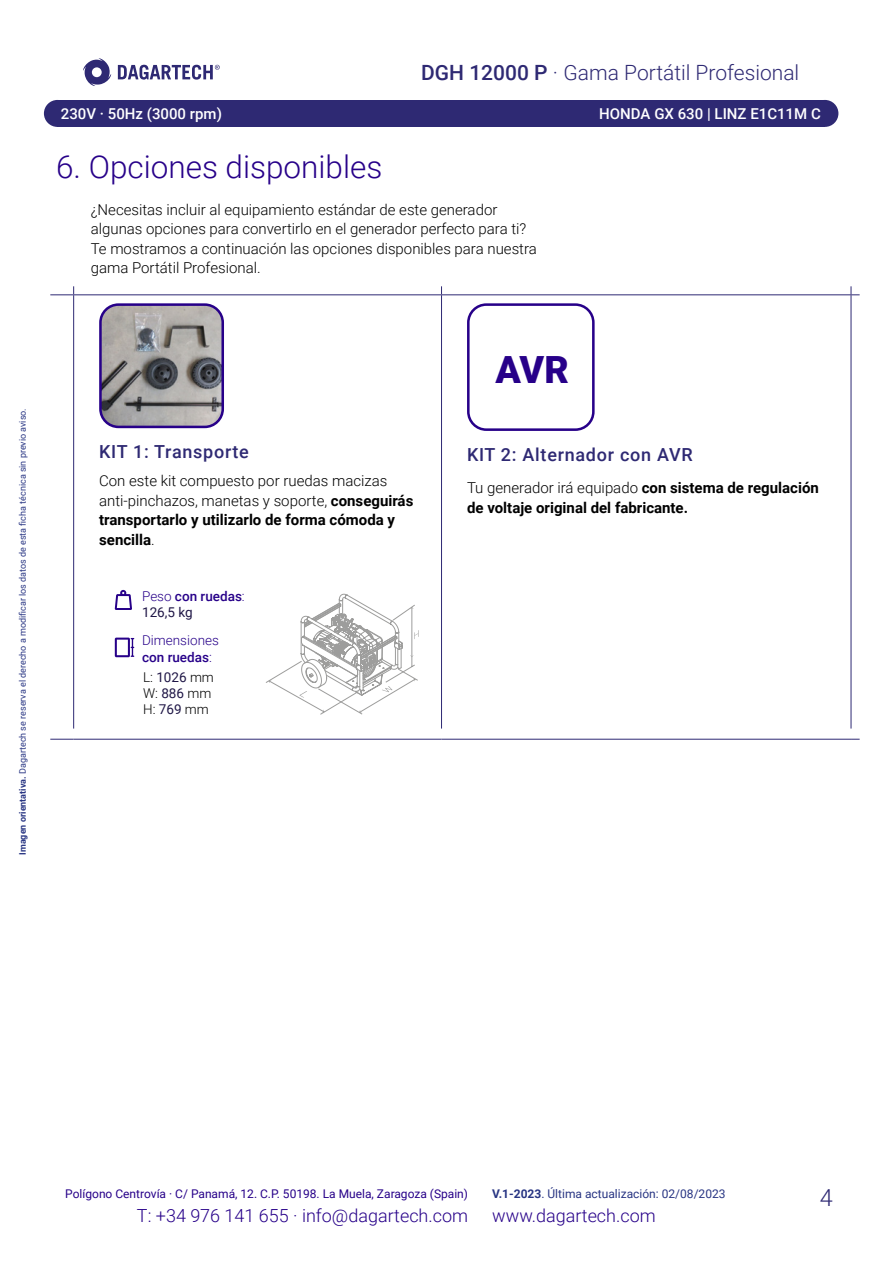
<style>
.page{position:relative;width:893px;height:1263px;background:#fff}
.page>*{position:absolute;margin:0;border:0;box-sizing:border-box;transform-origin:0 0}
.t1{font:900 37.5px "Roboto";color:#270089}
.t2{font:300 31.5px "Roboto";color:#270089}
.t3{font:300 23.4px "Roboto";color:#2e2973}
.t4{font:300 21px "Roboto";color:#2e2973}
.t5{font:300 18px "Roboto";color:#270089}
.t6{font:500 18px "Roboto";letter-spacing:.04em;color:#2e2973}
.t7{font:300 15px/19.5px "Roboto";color:#000}
.t8{font:700 15px/19.5px "Roboto";color:#000}
.t9{font:500 15px "Roboto";color:#fff}
.t10{font:300 13.5px/16.2px "Roboto";color:#000}
.t11{font:500 13.5px/16.2px "Roboto";color:#270089}
.t12{font:300 13.5px/16.2px "Roboto";color:#270089}
.t13{font:12px "Roboto";color:#270089}
.t14{font:12px "Roboto";color:#283583}
.t15{font:9px "Roboto";color:#283583}
.s1{font-weight:500}
.s2{font-weight:700}
.s3{font-weight:300}
.s4{font-weight:400;color:#1f1646}
</style>
<div class="page">
<div style="left:57px;top:100px;width:768px;height:27px;background:#2e2973"></div>
<div style="left:44px;top:100px;width:27px;height:27px;background:#2e2973;border-radius:50%"></div>
<div style="left:811px;top:100px;width:27px;height:27px;background:#2e2973;border-radius:50%"></div>
<svg style="left:83px;top:58px;width:28px;height:28px"></svg>
<svg style="left:118px;top:65px;width:102px;height:15px"></svg>
<svg style="left:50px;top:286px;width:24px;height:9px"></svg>
<hr style="left:74px;top:294px;width:367px;height:1px;background:#2e2973">
<hr style="left:73px;top:295px;width:1px;height:433px;background:#2e2973">
<hr style="left:441px;top:294px;width:410px;height:1px;background:#2e2973">
<hr style="left:441px;top:295px;width:1px;height:433px;background:#2e2973">
<svg style="left:851px;top:286px;width:9px;height:9px"></svg>
<hr style="left:851px;top:295px;width:1px;height:433px;background:#2e2973">
<svg style="left:50px;top:739px;width:24px;height:1px"></svg>
<hr style="left:74px;top:739px;width:367px;height:1px;background:#2e2973">
<hr style="left:441px;top:739px;width:410px;height:1px;background:#2e2973">
<img style="left:103px;top:307px;width:120px;height:120px">
<div style="left:99px;top:303px;width:125px;height:125px;border:3px solid #270089;border-radius:18px"></div>
<div style="left:467px;top:303px;width:128px;height:128px;border:3px solid #270089;border-radius:18px"></div>
<svg style="left:115px;top:638px;width:19px;height:19px"></svg>
<svg style="left:115px;top:590px;width:17px;height:20px"></svg>
<svg style="left:265px;top:594px;width:154px;height:121px"></svg>
<h3 class="t4" style="left:421px;top:57px;width:380px"><span class="s1">DGH 12000 P</span> · Gama Portátil Profesional</h3>
<p class="t9" style="left:61px;top:103px;width:163px">230V · 50Hz (3000 rpm)</p>
<p class="t9" style="left:599px;top:104px;width:223px">HONDA GX 630 | LINZ E1C11M C</p>
<h2 class="t2" style="left:56px;top:145px;width:328px">6. Opciones disponibles</h2>
<p class="t7" style="left:91px;top:199px;width:448px">¿Necesitas incluir al equipamiento estándar de este generador algunas opciones para convertirlo en el generador perfecto para ti?<br>Te mostramos a continuación las opciones disponibles para nuestra gama Portátil Profesional.</p>
<p class="t15" style="left:16px;top:855px;width:448px;rotate:-90deg"><span class="s2">Imagen orientativa.</span> Dagartech se reserva el derecho a modificar los datos de esta ficha técnica sin previo aviso.</p>
<p class="t6" style="left:99px;top:439px;width:151px">KIT 1: Transporte</p>
<p class="t7" style="left:99px;top:471px;width:316px">Con este kit compuesto por ruedas macizas anti-pinchazos, manetas y soporte, <span class="s2">conseguirás transportarlo y utilizarlo de forma cómoda y sencilla</span>.</p>
<p class="t11" style="left:142px;top:588px;width:104px"><span class="s3">Peso</span> con ruedas<span class="s3">:<br></span><span class="s4">126,5 kg</span></p>
<p class="t12" style="left:142px;top:632px;width:78px">Dimensiones <span class="s1">con ruedas</span>:</p>
<p class="t10" style="left:143px;top:669px;width:72px">L: <span class="s4">1026</span> mm<br>W: <span class="s4">886</span> mm<br>H: <span class="s4">769</span> mm</p>
<h1 class="t1" style="left:495px;top:343px;width:75px">AVR</h1>
<p class="t6" style="left:467px;top:442px;width:227px">KIT 2: Alternador con AVR</p>
<p class="t8" style="left:467px;top:478px;width:353px"><span class="s3">Tu generador irá equipado</span> con sistema de regulación de voltaje original del fabricante.</p>
<p class="t14" style="left:492px;top:1185px;width:235px"><span class="s2">V.1-2023</span>. Última actualización: 02/08/2023</p>
<p class="t13" style="left:65px;top:1185px;width:404px">Polígono Centrovía · C/ Panamá, 12. C.P. 50198. La Muela, Zaragoza (Spain)</p>
<p class="t5" style="left:137px;top:1203px;width:333px">T: +34 976 141 655 · info@dagartech.com</p>
<p class="t5" style="left:492px;top:1203px;width:165px">www.dagartech.com</p>
<h3 class="t3" style="left:820px;top:1182px;width:14px">4</h3>
</div>
